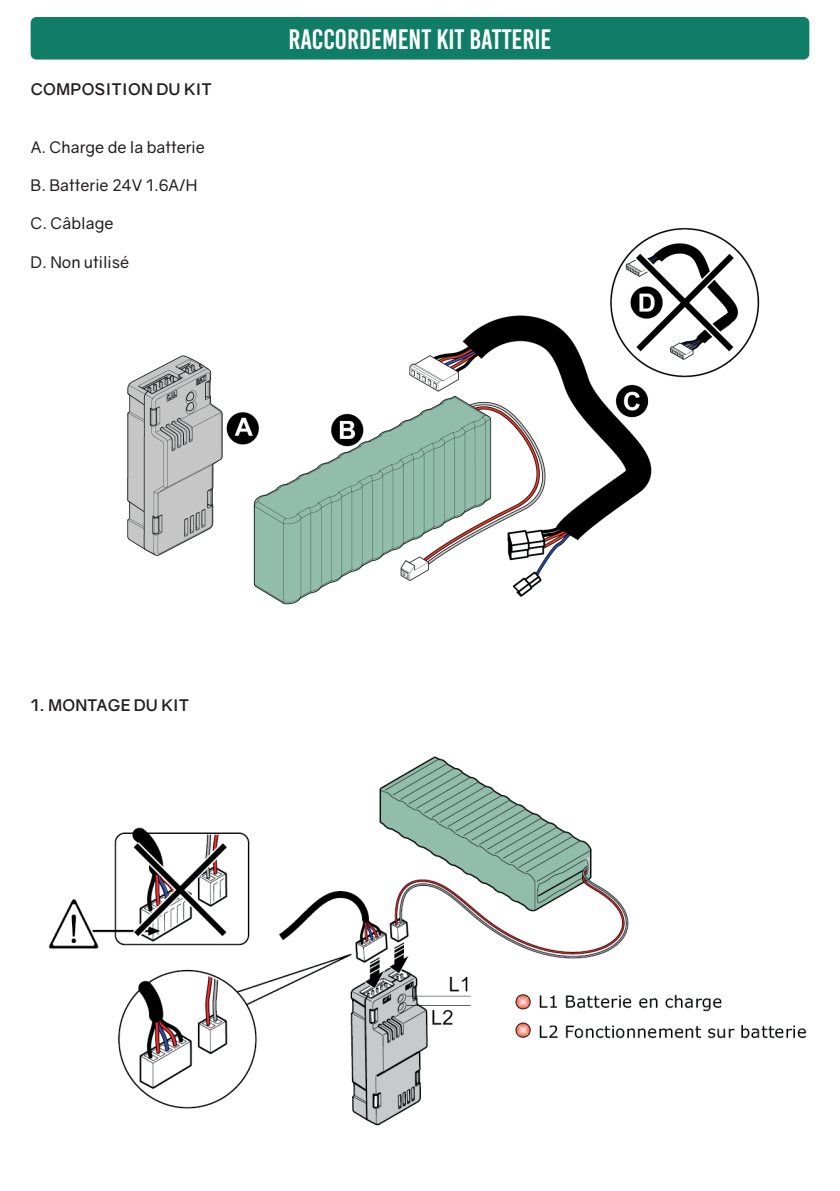
<style>
.page{position:relative;width:840px;height:1191px;background:#fff}
.page>*{position:absolute;margin:0;border:0;box-sizing:border-box;transform-origin:0 0}
.t1{font:28px "Bebas Kai";color:#fff}
.t2{font:16px "Gravity";color:#231f20}
.t3{font:700 16px "Gravity";letter-spacing:.01em;color:#231f20}
</style>
<div class="page">
<img style="left:127px;top:228px;width:633px;height:377px">
<div style="left:31px;top:17px;width:777px;height:43px;background:#107e67;border-radius:6px"></div>
<img style="left:48px;top:756px;width:759px;height:370px">
<p class="t3" style="left:31px;top:79px;width:182px">COMPOSITION DU KIT</p>
<p class="t2" style="left:31px;top:137px;width:175px">A. Charge de la batterie</p>
<p class="t2" style="left:31px;top:175px;width:168px">B. Batterie 24V 1.6A/H</p>
<p class="t2" style="left:31px;top:214px;width:84px">C. Câblage</p>
<p class="t2" style="left:31px;top:252px;width:100px">D. Non utilisé</p>
<h1 class="t1" style="left:288px;top:24px;width:264px">RACCORDEMENT KIT BATTERIE</h1>
<p class="t3" style="left:31px;top:695px;width:160px">1. MONTAGE DU KIT</p>
</div>
